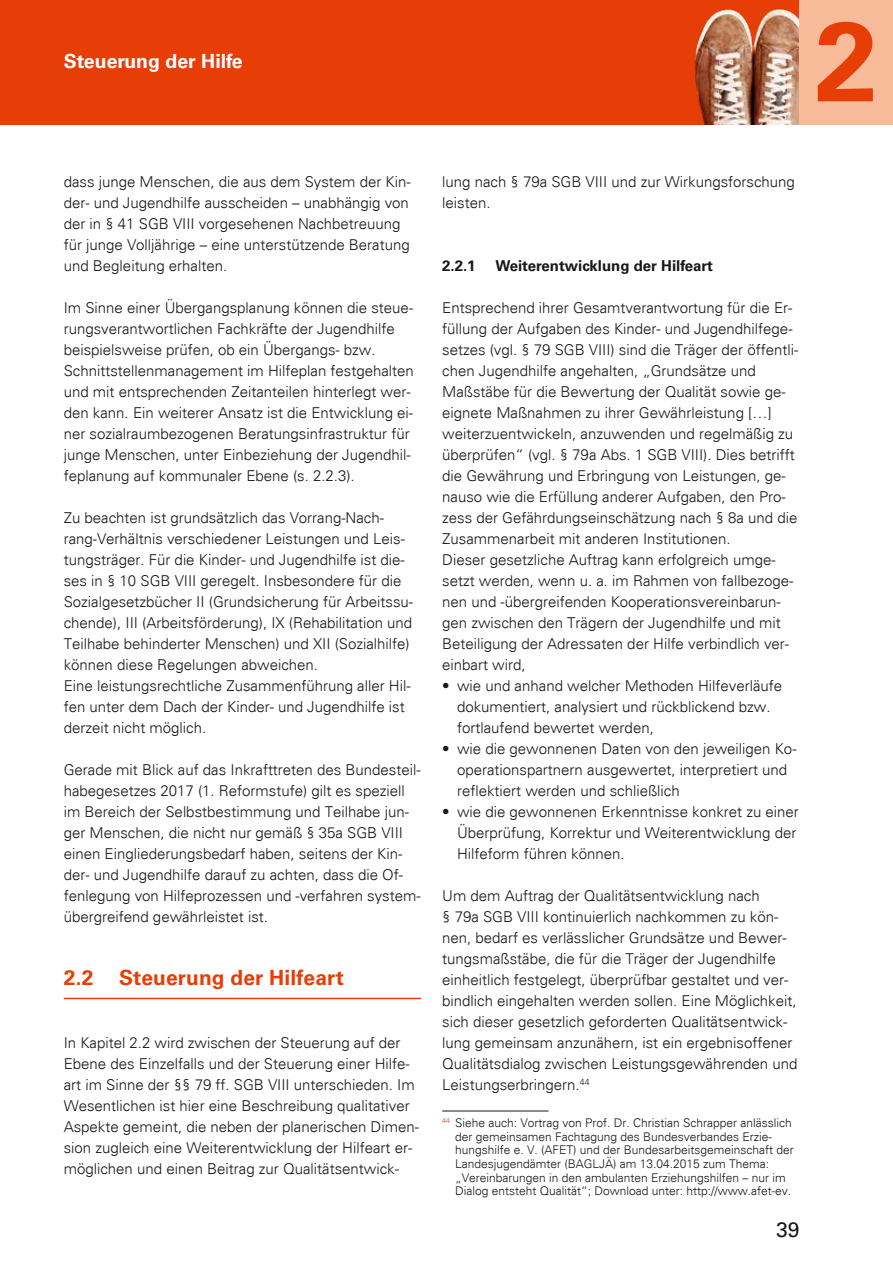
<style>
.page{position:relative;width:893px;height:1263px;background:#fff}
.page>*{position:absolute;margin:0;border:0;box-sizing:border-box;transform-origin:0 0}
.t1{font:700 112.5px "Univers LT Std";color:#e73e07}
.t2{font:700 21px "Univers LT Std";letter-spacing:.005em;color:#e73e07}
.t3{font:21px "Univers LT Std";color:#181716}
.t4{font:700 19.5px "Univers LT Std";color:#fff}
.t5{font:300 15px/21px "Univers";color:#181716}
.t6{font:700 15px "Univers LT Std";color:#181716}
.t7{font:300 12px/13.5px "Univers";color:#181716}
</style>
<div class="page">
<div style="left:0;top:0;width:799px;height:124px;background:#e73e07"></div>
<img style="left:694px;top:8px;width:105px;height:116px">
<div style="left:799px;top:0;width:94px;height:124px;background:#f8bb99"></div>
<hr style="left:64px;top:998px;width:357px;height:1px;background:#e73e07">
<hr style="left:442px;top:1110px;width:107px;height:1px;background:#181716">
<h3 class="t4" style="left:64px;top:50px;width:181px">Steuerung der Hilfe</h3>
<h1 class="t1" style="left:815px;top:-4px;width:64px">2</h1>
<p class="t5" style="left:64px;top:171px;width:348px">dass junge Menschen, die aus dem System der Kin&shy;der- und Jugendhilfe ausscheiden – unabhängig von der in § 41 SGB VIII vorgesehenen Nachbetreuung für junge Volljährige – eine unterstützende Beratung und Begleitung erhalten.</p>
<p class="t5" style="left:64px;top:297px;width:352px">Im Sinne einer Übergangsplanung können die steue&shy;rungsverantwortlichen Fachkräfte der Jugendhilfe beispielsweise prüfen, ob ein Übergangs- bzw.<br>Schnittstellenmanagement im Hilfeplan festgehalten und mit entsprechenden Zeitanteilen hinterlegt wer&shy;den kann. Ein weiterer Ansatz ist die Entwicklung ei&shy;ner sozialraumbezogenen Beratungsinfrastruktur für junge Menschen, unter Einbeziehung der Jugendhil&shy;feplanung auf kommunaler Ebene (s. 2.2.3).</p>
<p class="t5" style="left:64px;top:507px;width:351px">Zu beachten ist grundsätzlich das Vorrang-Nach&shy;rang-Verhältnis verschiedener Leistungen und Leis&shy;tungsträger. Für die Kinder- und Jugendhilfe ist die&shy;ses in § 10 SGB VIII geregelt. Insbesondere für die Sozialgesetzbücher II (Grundsicherung für Arbeitssu&shy;chende), III (Arbeitsförderung), IX (Rehabilitation und Teilhabe behinderter Menschen) und XII (Sozialhilfe) können diese Regelungen abweichen.<br>Eine leistungsrechtliche Zusammenführung aller Hil&shy;fen unter dem Dach der Kinder- und Jugendhilfe ist derzeit nicht möglich.</p>
<p class="t5" style="left:64px;top:759px;width:358px">Gerade mit Blick auf das Inkrafttreten des Bundesteil&shy;habegesetzes 2017 (1. Reformstufe) gilt es speziell im Bereich der Selbstbestimmung und Teilhabe jun&shy;ger Menschen, die nicht nur gemäß § 35a SGB VIII einen Eingliederungsbedarf haben, seitens der Kin&shy;der- und Jugendhilfe darauf zu achten, dass die Of&shy;fenlegung von Hilfeprozessen und -verfahren system&shy;übergreifend gewährleistet ist.</p>
<h2 class="t2" style="left:64px;top:965px;width:282px">2.2 Steuerung der Hilfeart</h2>
<p class="t5" style="left:64px;top:1032px;width:357px">In Kapitel 2.2 wird zwischen der Steuerung auf der Ebene des Einzelfalls und der Steuerung einer Hilfe&shy;art im Sinne der §§ 79 ff. SGB VIII unterschieden. Im Wesentlichen ist hier eine Beschreibung qualitativer Aspekte gemeint, die neben der planerischen Dimen&shy;sion zugleich eine Weiterentwicklung der Hilfeart er&shy;möglichen und einen Beitrag zur Qualitätsentwick-</p>
<p class="t5" style="left:442px;top:171px;width:354px">lung nach § 79a SGB VIII und zur Wirkungsforschung leisten.</p>
<h3 class="t6" style="left:442px;top:257px;width:35px">2.2.1</h3>
<h3 class="t6" style="left:495px;top:257px;width:219px">Weiterentwicklung der Hilfeart</h3>
<p class="t5" style="left:442px;top:297px;width:357px">Entsprechend ihrer Gesamtverantwortung für die Er&shy;füllung der Aufgaben des Kinder- und Jugendhilfege&shy;setzes (vgl. § 79 SGB VIII) sind die Träger der öffentli&shy;chen Jugendhilfe angehalten, „Grundsätze und Maßstäbe für die Bewertung der Qualität sowie ge&shy;eignete Maßnahmen zu ihrer Gewährleistung […] weiterzuentwickeln, anzuwenden und regelmäßig zu überprüfen“ (vgl. § 79a Abs. 1 SGB VIII). Dies betrifft die Gewährung und Erbringung von Leistungen, ge&shy;nauso wie die Erfüllung anderer Aufgaben, den Pro&shy;zess der Gefährdungseinschätzung nach § 8a und die Zusammenarbeit mit anderen Institutionen.<br>Dieser gesetzliche Auftrag kann erfolgreich umge&shy;setzt werden, wenn u. a. im Rahmen von fallbezoge&shy;nen und -übergreifenden Kooperationsvereinbarun&shy;gen zwischen den Trägern der Jugendhilfe und mit Beteiligung der Adressaten der Hilfe verbindlich ver&shy;einbart wird,</p>
<p class="t5" style="left:457px;top:675px;width:327px;text-indent:-15px">• wie und anhand welcher Methoden Hilfeverläufe dokumentiert, analysiert und rückblickend bzw. fortlaufend bewertet werden,</p>
<p class="t5" style="left:457px;top:738px;width:341px;text-indent:-15px">• wie die gewonnenen Daten von den jeweiligen Ko&shy;operationspartnern ausgewertet, interpretiert und reflektiert werden und schließlich</p>
<p class="t5" style="left:457px;top:801px;width:343px;text-indent:-15px">• wie die gewonnenen Erkenntnisse konkret zu einer<br>Überprüfung, Korrektur und Weiterentwicklung der<br>Hilfeform führen können.</p>
<p class="t5" style="left:442px;top:885px;width:357px">Um dem Auftrag der Qualitätsentwicklung nach<br>§ 79a SGB VIII kontinuierlich nachkommen zu kön&shy;nen, bedarf es verlässlicher Grundsätze und Bewer&shy;tungsmaßstäbe, die für die Träger der Jugendhilfe einheitlich festgelegt, überprüfbar gestaltet und ver&shy;bindlich eingehalten werden sollen. Eine Möglichkeit, sich dieser gesetzlich geforderten Qualitätsentwick&shy;lung gemeinsam anzunähern, ist ein ergebnisoffener Qualitätsdialog zwischen Leistungsgewährenden und Leistungserbringern.<sup>44</sup></p>
<p class="t7" style="left:455px;top:1116px;width:340px;text-indent:-13px"><sup>44</sup> Siehe auch: Vortrag von Prof. Dr. Christian Schrapper anlässlich der gemeinsamen Fachtagung des Bundesverbandes Erzie&shy;hungshilfe e. V. (AFET) und der Bundesarbeitsgemeinschaft der Landesjugendämter (BAGLJÄ) am 13.04.2015 zum Thema: „Vereinbarungen in den ambulanten Erziehungshilfen – nur im Dialog entsteht Qualität“; Download unter: http://www.afet-ev.</p>
<h2 class="t3" style="left:776px;top:1217px;width:25px">39</h2>
</div>
